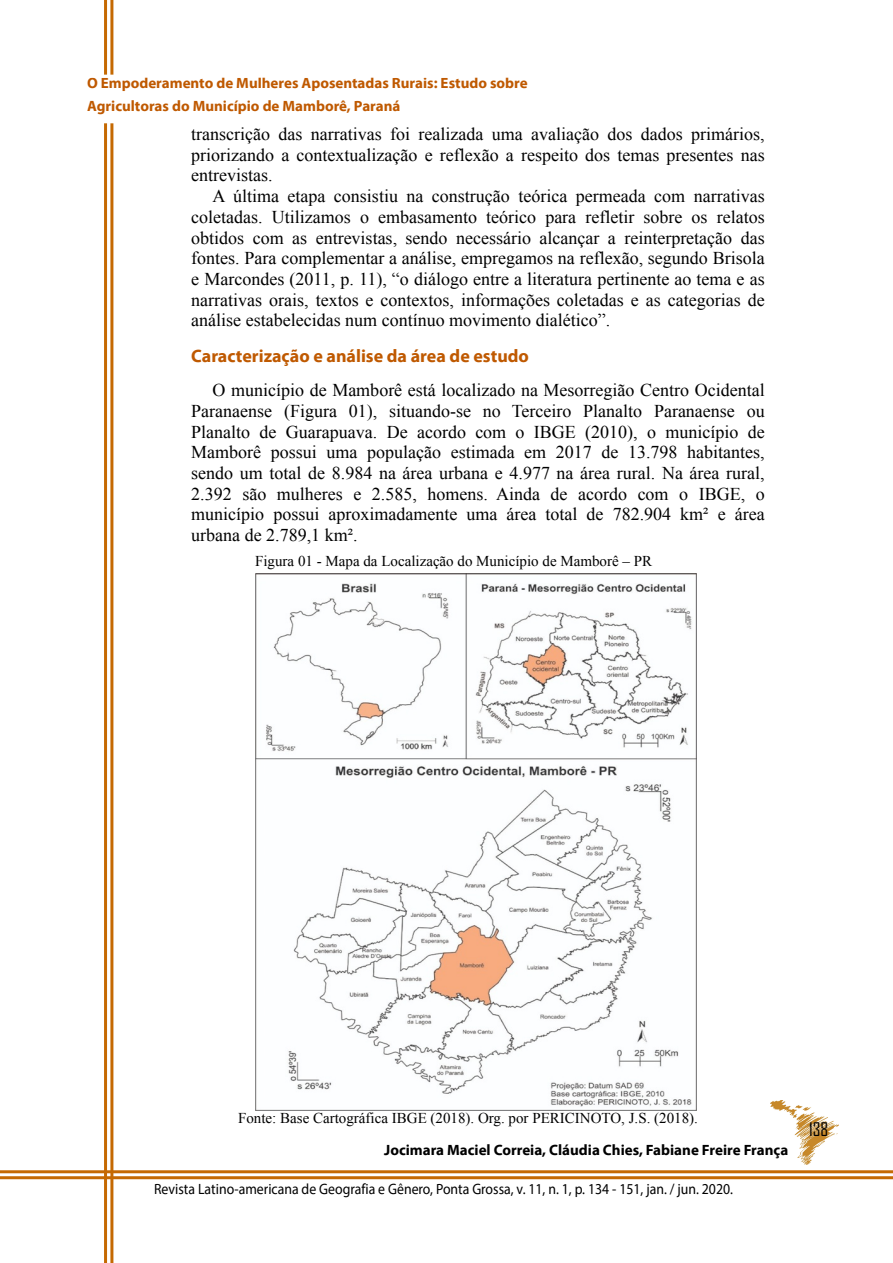
<style>
.page{position:relative;width:893px;height:1263px;background:#fff}
.page>*{position:absolute;margin:0;border:0;box-sizing:border-box;transform-origin:0 0}
.t1{font:18px/20.7px "Times New Roman";color:#000;text-align:justify}
.t2{font:700 18px "Myriad Pro";color:#bf5900}
.t3{font:18px "Agency FB";color:#000}
.t4{font:15px "Times New Roman";color:#000}
.t5{font:700 15px/22.5px "Myriad Pro";color:#bf5900}
.t6{font:15px "Myriad Pro";color:#000;scale:.92 1}
.t7{font:700 15px "Myriad Pro";color:#000}
</style>
<div class="page">
<hr style="left:110px;top:0;width:3px;height:1263px;background:#c56902">
<hr style="left:104px;top:0;width:3px;height:1263px;background:#c56902">
<hr style="left:0;top:1176px;width:893px;height:3px;background:#c56902">
<hr style="left:0;top:1170px;width:893px;height:3px;background:#c56902">
<div style="left:86px;top:76px;width:518px;height:46px;background:#fff"></div>
<img style="left:770px;top:1100px;width:69px;height:64px">
<img style="left:255px;top:573px;width:441px;height:538px">
<p class="t5" style="left:87px;top:73px;width:442px">O Empoderamento de Mulheres Aposentadas Rurais: Estudo sobre<br>Agricultoras do Município de Mamborê, Paraná</p>
<p class="t1" style="left:191px;top:124px;width:575px">transcrição das narrativas foi realizada uma avaliação dos dados primários, priorizando a contextualização e reflexão a respeito dos temas presentes nas entrevistas.</p>
<p class="t1" style="left:191px;top:186px;width:575px;text-indent:21px">A última etapa consistiu na construção teórica permeada com narrativas coletadas. Utilizamos o embasamento teórico para refletir sobre os relatos obtidos com as entrevistas, sendo necessário alcançar a reinterpretação das fontes. Para complementar a análise, empregamos na reflexão, segundo Brisola e Marcondes (2011, p. 11), “o diálogo entre a literatura pertinente ao tema e as narrativas orais, textos e contextos, informações coletadas e as categorias de análise estabelecidas num contínuo movimento dialético”.</p>
<p class="t2" style="left:191px;top:348px;width:339px">Caracterização e análise da área de estudo</p>
<p class="t1" style="left:191px;top:380px;width:575px;text-indent:21px">O município de Mamborê está localizado na Mesorregião Centro Ocidental Paranaense (Figura 01), situando-se no Terceiro Planalto Paranaense ou Planalto de Guarapuava. De acordo com o IBGE (2010), o município de Mamborê possui uma população estimada em 2017 de 13.798 habitantes, sendo um total de 8.984 na área urbana e 4.977 na área rural. Na área rural, 2.392 são mulheres e 2.585, homens. Ainda de acordo com o IBGE, o município possui aproximadamente uma área total de 782.904 km² e área urbana de 2.789,1 km².</p>
<p class="t4" style="left:255px;top:553px;width:398px">Figura 01 - Mapa da Localização do Município de Mamborê – PR</p>
<p class="t4" style="left:238px;top:1110px;width:461px">Fonte: Base Cartográfica IBGE (2018). Org. por PERICINOTO, J.S. (2018).</p>
<p class="t7" style="left:384px;top:1144px;width:406px">Jocimara Maciel Correia, Cláudia Chies, Fabiane Freire França</p>
<p class="t6" style="left:154px;top:1183px;width:631px">Revista Latino-americana de Geografia e Gênero, Ponta Grossa, v. 11, n. 1, p. 134 - 151, jan. / jun. 2020.</p>
<p class="t3" style="left:809px;top:1118px;width:21px">138</p>
</div>
